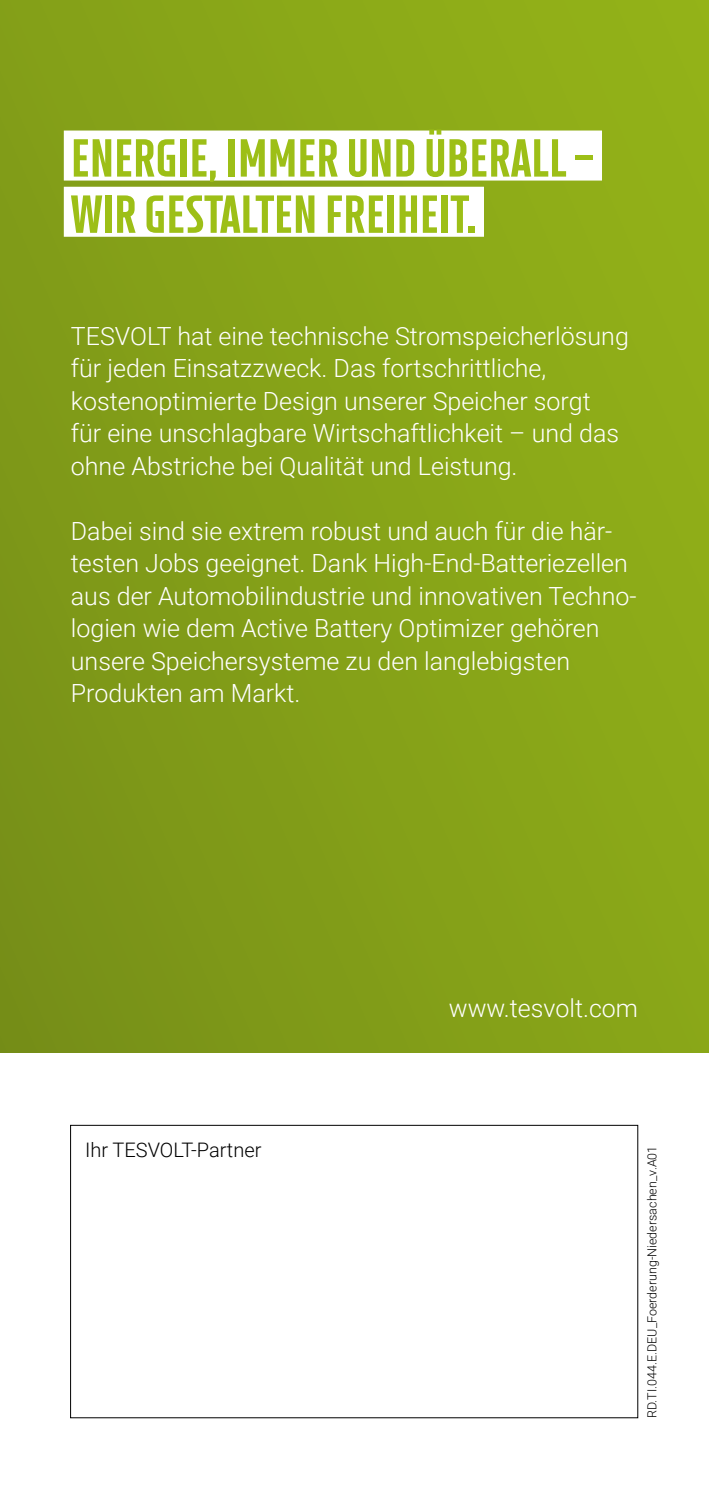
<style>
.page{position:relative;width:709px;height:1489px;background:#fff}
.page>*{position:absolute;margin:0;border:0;box-sizing:border-box;transform-origin:0 0}
.t1{font:900 condensed 52.5px/56.2px "XXII Neue Norm";letter-spacing:.01em;color:#9dbf17}
.t2{font:300 25px/32.5px "Roboto";color:#fff}
.t3{font:300 20px "Roboto";color:#000}
.t4{font:300 12.5px "Roboto";color:#000}
</style>
<div class="page">
<div style="left:0;top:0;width:709px;height:1052px;background:linear-gradient(to right,#7d9618,#90ae18)"></div>
<div style="left:70px;top:1124px;width:568px;height:293px;border:1px solid #000"></div>
<div style="left:64px;top:130px;width:538px;height:50px;background:#fff"></div>
<div style="left:64px;top:187px;width:420px;height:50px;background:#fff"></div>
<h1 class="t1" style="left:71px;top:129px;width:525px">ENERGIE, IMMER UND ÜBERALL –<br>WIR GESTALTEN FREIHEIT.</h1>
<p class="t2" style="left:71px;top:318px;width:559px">TESVOLT hat eine technische Stromspeicherlösung für jeden Einsatzzweck. Das fortschrittliche, kostenoptimierte Design unserer Speicher sorgt<br>für eine unschlagbare Wirtschaftlichkeit – und das ohne Abstriche bei Qualität und Leistung.</p>
<p class="t2" style="left:71px;top:513px;width:567px">Dabei sind sie extrem robust und auch für die här&shy;testen Jobs geeignet. Dank High-End-Batteriezellen aus der Automobilindustrie und innovativen Techno&shy;logien wie dem Active Battery Optimizer gehören unsere Speichersysteme zu den langlebigsten Produkten am Markt.</p>
<p class="t3" style="left:85px;top:1135px;width:178px">Ihr TESVOLT-Partner</p>
<p class="t2" style="left:449px;top:991px;width:191px">www.tesvolt.com</p>
<p class="t4" style="left:643px;top:1417px;width:274px;rotate:-90deg">RD.TI.044.E.DEU_Foerderung-Niedersachen_v.A01</p>
</div>
